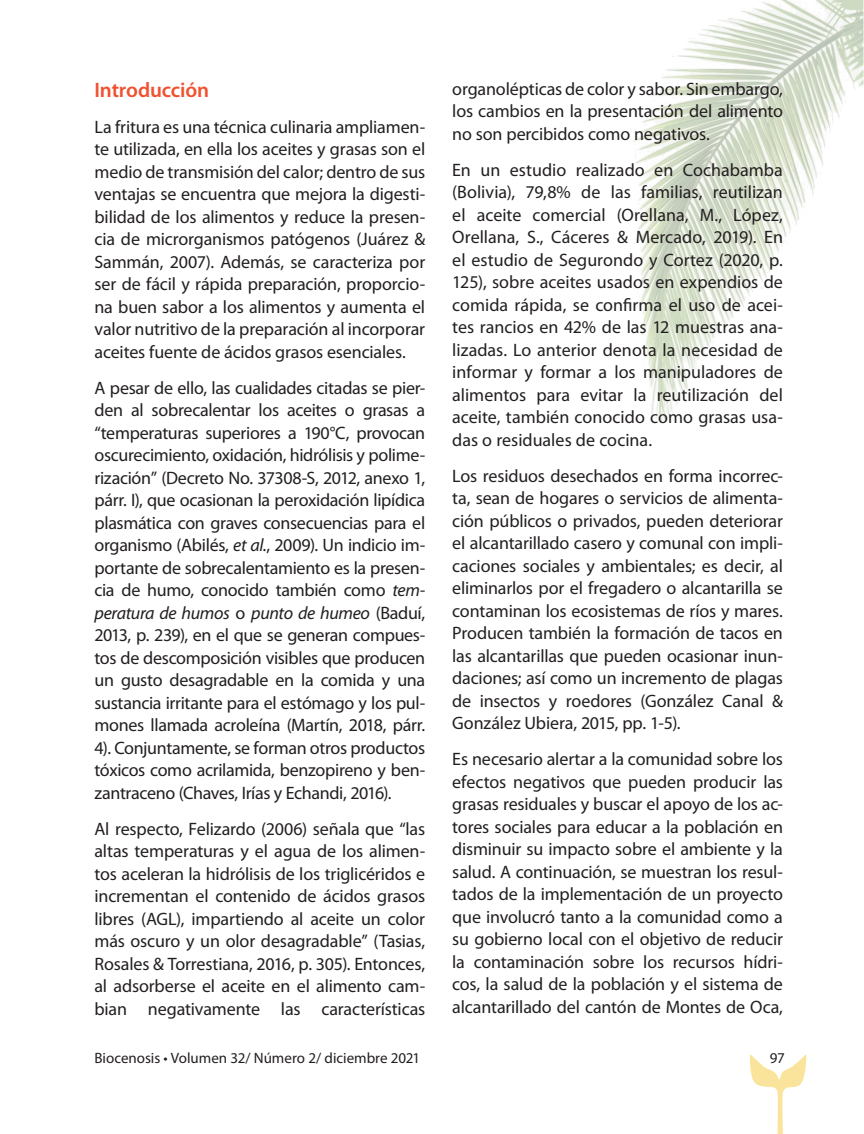
<style>
.page{position:relative;width:864px;height:1134px;background:#fff}
.page>*{position:absolute;margin:0;border:0;box-sizing:border-box;transform-origin:0 0}
.t1{font:600 21px "Myriad Pro";letter-spacing:-.01em;color:#f05130}
.t2{font:18px/22.5px "Myriad Pro";letter-spacing:-.005em;color:#231f20;text-align:justify}
.t3{font:15px "Myriad Pro";color:#231f20}
.s1{font-style:italic}
</style>
<div class="page">
<svg style="left:750px;top:1054px;width:57px;height:80px"></svg>
<img style="left:633px;top:0;width:231px;height:424px">
<p class="t1" style="left:94px;top:78px;width:116px">Introducción</p>
<p class="t2" style="left:94px;top:116px;width:332px">La fritura es una técnica culinaria ampliamen&shy;te utilizada, en ella los aceites y grasas son el medio de transmisión del calor; dentro de sus ventajas se encuentra que mejora la digesti&shy;bilidad de los alimentos y reduce la presen&shy;cia de microrganismos patógenos (Juárez &amp; Sammán, 2007). Además, se caracteriza por ser de fácil y rápida preparación, proporcio&shy;na buen sabor a los alimentos y aumenta el valor nutritivo de la preparación al incorporar aceites fuente de ácidos grasos esenciales.</p>
<p class="t2" style="left:94px;top:377px;width:332px">A pesar de ello, las cualidades citadas se pier&shy;den al sobrecalentar los aceites o grasas a “temperaturas superiores a 190°C, provocan oscurecimiento, oxidación, hidrólisis y polime&shy;rización” (Decreto No. 37308-S, 2012, anexo 1, párr. I), que ocasionan la peroxidación lipídica plasmática con graves consecuencias para el organismo (Abilés, <span class="s1">et al.</span>, 2009). Un indicio im&shy;portante de sobrecalentamiento es la presen&shy;cia de humo, conocido también como <span class="s1">tem&shy;peratura de humos</span> o <span class="s1">punto de humeo</span> (Baduí, 2013, p. 239), en el que se generan compues&shy;tos de descomposición visibles que producen un gusto desagradable en la comida y una sustancia irritante para el estómago y los pul&shy;mones llamada acroleína (Martín, 2018, párr.<br>4). Conjuntamente, se forman otros productos tóxicos como acrilamida, benzopireno y ben&shy;zantraceno (Chaves, Irías y Echandi, 2016).</p>
<p class="t2" style="left:94px;top:818px;width:332px">Al respecto, Felizardo (2006) señala que “las altas temperaturas y el agua de los alimen&shy;tos aceleran la hidrólisis de los triglicéridos e incrementan el contenido de ácidos grasos libres (AGL), impartiendo al aceite un color más oscuro y un olor desagradable” (Tasias, Rosales &amp; Torrestiana, 2016, p. 305). Entonces, al adsorberse el aceite en el alimento cam&shy;bian negativamente las características</p>
<p class="t2" style="left:452px;top:78px;width:332px">organolépticas de color y sabor. Sin embargo, los cambios en la presentación del alimento no son percibidos como negativos.</p>
<p class="t2" style="left:452px;top:159px;width:332px">En un estudio realizado en Cochabamba (Bolivia), 79,8% de las familias, reutilizan el aceite comercial (Orellana, M., López, Orellana, S., Cáceres &amp; Mercado, 2019). En el estudio de Segurondo y Cortez (2020, p.<br>125), sobre aceites usados en expendios de comida rápida, se confirma el uso de acei&shy;tes rancios en 42% de las 12 muestras ana&shy;lizadas. Lo anterior denota la necesidad de informar y formar a los manipuladores de alimentos para evitar la reutilización del aceite, también conocido como grasas usa&shy;das o residuales de cocina.</p>
<p class="t2" style="left:452px;top:465px;width:332px">Los residuos desechados en forma incorrec&shy;ta, sean de hogares o servicios de alimenta&shy;ción públicos o privados, pueden deteriorar el alcantarillado casero y comunal con impli&shy;caciones sociales y ambientales; es decir, al eliminarlos por el fregadero o alcantarilla se contaminan los ecosistemas de ríos y mares.<br>Producen también la formación de tacos en las alcantarillas que pueden ocasionar inun&shy;daciones; así como un incremento de plagas de insectos y roedores (González Canal &amp; González Ubiera, 2015, pp. 1-5).</p>
<p class="t2" style="left:452px;top:748px;width:332px">Es necesario alertar a la comunidad sobre los efectos negativos que pueden producir las grasas residuales y buscar el apoyo de los ac&shy;tores sociales para educar a la población en disminuir su impacto sobre el ambiente y la salud. A continuación, se muestran los resul&shy;tados de la implementación de un proyecto que involucró tanto a la comunidad como a su gobierno local con el objetivo de reducir la contaminación sobre los recursos hídri&shy;cos, la salud de la población y el sistema de alcantarillado del cantón de Montes de Oca,</p>
<p class="t3" style="left:94px;top:1050px;width:327px">Biocenosis • Volumen 32/ Número 2/ diciembre 2021</p>
<p class="t3" style="left:770px;top:1050px;width:17px">97</p>
</div>
